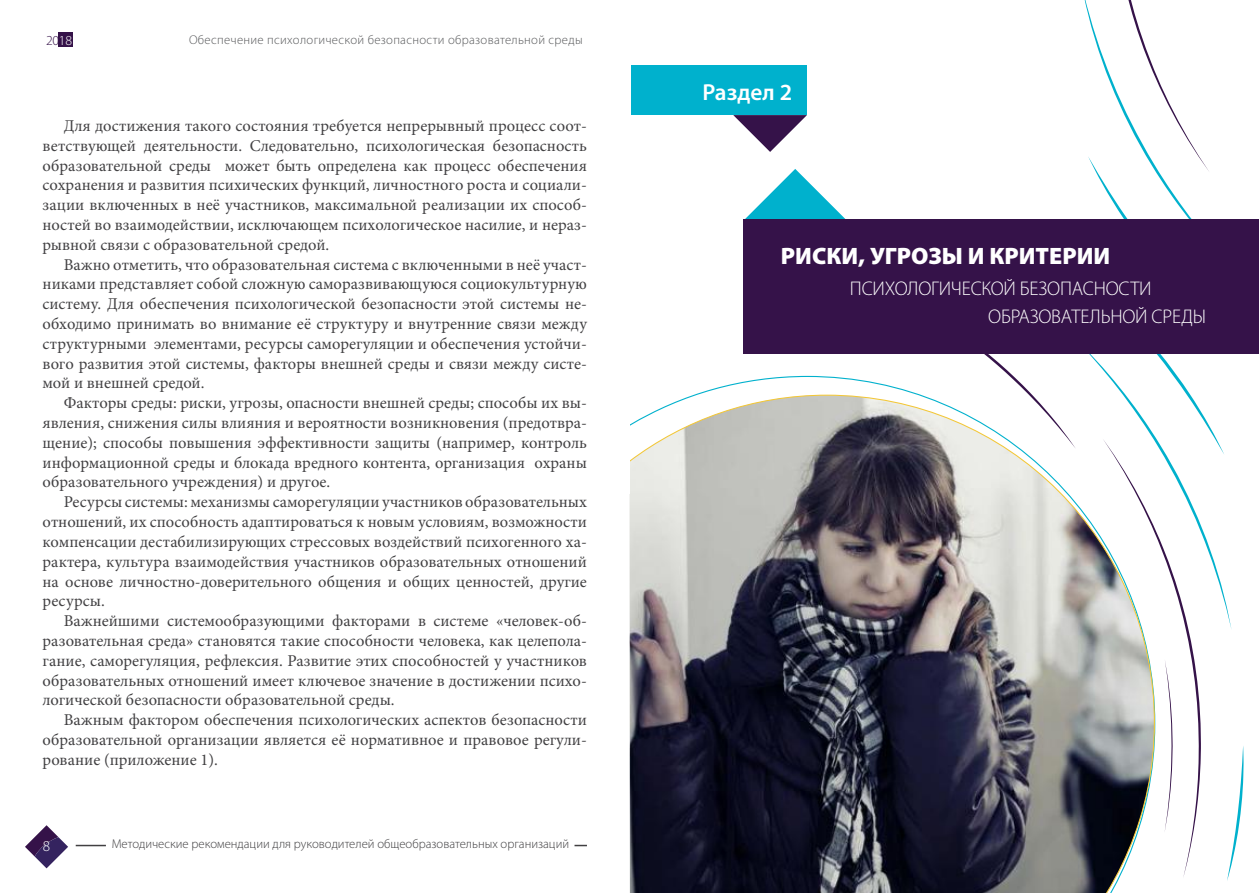
<style>
.page{position:relative;width:1259px;height:893px;background:#fff}
.page>*{position:absolute;margin:0;border:0;box-sizing:border-box;transform-origin:0 0}
.t1{font:900 23.85px "Myriad Pro";color:#fff}
.t2{font:600 23.25px "Myriad Pro";color:#fff}
.t3{font:300 19.8px/27.8px "Myriad Pro";letter-spacing:-.01em;color:#fff}
.t4{font:16.5px/19.8px "Minion Pro";color:#414042;text-align:justify}
.t5{font:300 15.15px "Myriad Pro";color:#fff}
.t6{font:300 13.8px "Myriad Pro";color:#351249}
.t7{font:300 12.75px "Myriad Pro";color:#414042}
.t8{font:300 12.75px "Myriad Pro";letter-spacing:.025em;color:#58595b}
.s1{color:#fff}
</style>
<div class="page">
<svg style="left:25px;top:825px;width:43px;height:43px"></svg>
<svg style="left:574px;top:845px;width:13px;height:1px"></svg>
<hr style="left:76px;top:845px;width:30px;height:1px;background:#414042">
<div style="left:58px;top:33px;width:15px;height:14px;background:#351249"></div>
<svg style="left:745px;top:169px;width:100px;height:50px"></svg>
<svg style="left:903px;top:0;width:340px;height:881px"></svg>
<div style="left:632px;top:65px;width:175px;height:49px;background:#00b1cd"></div>
<svg style="left:733px;top:115px;width:74px;height:37px"></svg>
<div style="left:744px;top:219px;width:515px;height:134px;background:#351249"></div>
<svg style="left:629px;top:394px;width:526px;height:499px"></svg>
<p class="t6" style="left:46px;top:33px;width:28px">20<span class="s1">18</span></p>
<p class="t8" style="left:189px;top:33px;width:395px">Обеспечение психологической безопасности образовательной среды</p>
<p class="t4" style="left:43px;top:116px;width:546px;text-indent:21px">Для достижения такого состояния требуется непрерывный процесс соот&shy;ветствующей деятельности. Следовательно, психологическая безопасность образовательной среды может быть определена как процесс обеспечения сохранения и развития психических функций, личностного роста и социали&shy;зации включенных в неё участников, максимальной реализации их способ&shy;ностей во взаимодействии, исключающем психологическое насилие, и нераз&shy;рывной связи с образовательной средой.</p>
<p class="t4" style="left:43px;top:255px;width:546px;text-indent:21px">Важно отметить, что образовательная система с включенными в неё участ&shy;никами представляет собой сложную саморазвивающуюся социокультурную систему. Для обеспечения психологической безопасности этой системы не&shy;обходимо принимать во внимание её структуру и внутренние связи между структурными элементами, ресурсы саморегуляции и обеспечения устойчи&shy;вого развития этой системы, факторы внешней среды и связи между систе&shy;мой и внешней средой.</p>
<p class="t4" style="left:43px;top:393px;width:546px;text-indent:21px">Факторы среды: риски, угрозы, опасности внешней среды; способы их вы&shy;явления, снижения силы влияния и вероятности возникновения (предотвра&shy;щение); способы повышения эффективности защиты (например, контроль информационной среды и блокада вредного контента, организация охраны образовательного учреждения) и другое.</p>
<p class="t4" style="left:43px;top:492px;width:546px;text-indent:21px">Ресурсы системы: механизмы саморегуляции участников образовательных отношений, их способность адаптироваться к новым условиям, возможности компенсации дестабилизирующих стрессовых воздействий психогенного ха&shy;рактера, культура взаимодействия участников образовательных отношений на основе личностно-доверительного общения и общих ценностей, другие ресурсы.</p>
<p class="t4" style="left:43px;top:611px;width:546px;text-indent:21px">Важнейшими системообразующими факторами в системе «человек-об&shy;разовательная среда» становятся такие способности человека, как целепола&shy;гание, саморегуляция, рефлексия. Развитие этих способностей у участников образовательных отношений имеет ключевое значение в достижении психо&shy;логической безопасности образовательной среды.</p>
<p class="t4" style="left:43px;top:710px;width:546px;text-indent:21px">Важным фактором обеспечения психологических аспектов безопасности образовательной организации является её нормативное и правовое регули&shy;рование (приложение 1).</p>
<p class="t5" style="left:43px;top:838px;width:9px">8</p>
<p class="t7" style="left:112px;top:836px;width:459px">Методические рекомендации для руководителей общеобразовательных организаций</p>
<h2 class="t2" style="left:702px;top:77px;width:91px">Раздел 2</h2>
<h1 class="t1" style="left:781px;top:240px;width:331px">РИСКИ, УГРОЗЫ И КРИТЕРИИ</h1>
<p class="t3" style="left:988px;top:275px;width:219px;text-indent:-138px">ПСИХОЛОГИЧЕСКОЙ БЕЗОПАСНОСТИ<br>ОБРАЗОВАТЕЛЬНОЙ СРЕДЫ</p>
</div>
